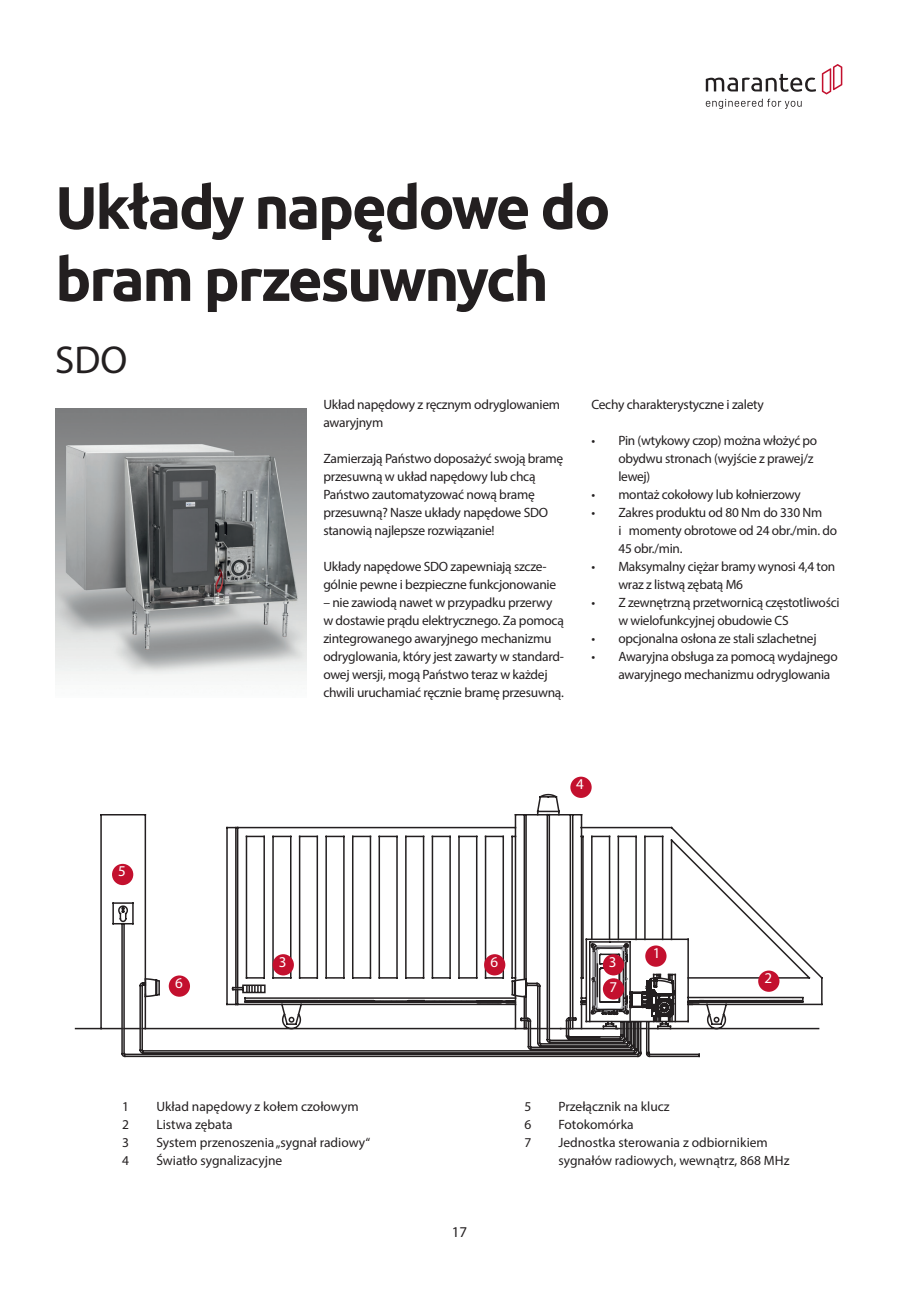
<style>
.page{position:relative;width:919px;height:1289px;background:#fff}
.page>*{position:absolute;margin:0;border:0;box-sizing:border-box;transform-origin:0 0}
.t1{font:700 60px/72px "Ubuntu";letter-spacing:-.04em;color:#231f20}
.t2{font:39px "Myriad Pro";color:#231f20}
.t3{font:15px "Myriad Pro";color:#fff}
.t4{font:15px "Myriad Pro";color:#231f20}
.t5{font:13.5px/18px "Myriad Pro";letter-spacing:-.02em;color:#231f20}
.t6{font:13.5px/18px "Myriad Pro";color:#231f20}
</style>
<div class="page">
<svg style="left:705px;top:64px;width:137px;height:45px"></svg>
<svg style="left:74px;top:814px;width:749px;height:216px"></svg>
<svg style="left:112px;top:793px;width:692px;height:265px"></svg>
<svg style="left:588px;top:940px;width:88px;height:82px"></svg>
<div style="left:645px;top:945px;width:21px;height:21px;background:#c3102e;border-radius:50%"></div>
<div style="left:758px;top:970px;width:21px;height:21px;background:#c3102e;border-radius:50%"></div>
<div style="left:603px;top:954px;width:21px;height:21px;background:#c3102e;border-radius:50%"></div>
<div style="left:272px;top:954px;width:22px;height:21px;background:#c3102e;border-radius:50%"></div>
<div style="left:570px;top:776px;width:21px;height:22px;background:#c3102e;border-radius:50%"></div>
<div style="left:112px;top:863px;width:21px;height:22px;background:#c3102e;border-radius:50%"></div>
<div style="left:603px;top:978px;width:21px;height:21px;background:#c3102e;border-radius:50%"></div>
<div style="left:484px;top:954px;width:21px;height:21px;background:#c3102e;border-radius:50%"></div>
<img style="left:55px;top:409px;width:251px;height:268px">
<h1 class="t1" style="left:55px;top:171px;width:556px">Układy napędowe do bram przesuwnych</h1>
<h2 class="t2" style="left:55px;top:336px;width:74px">SDO</h2>
<p class="t3" style="left:118px;top:861px;width:9px">5</p>
<p class="t5" style="left:323px;top:395px;width:238px">Układ napędowy z ręcznym odryglowaniem awaryjnym</p>
<p class="t5" style="left:323px;top:449px;width:241px">Zamierzają Państwo doposażyć swoją bramę przesuwną w układ napędowy lub chcą Państwo zautomatyzować nową bramę przesuwną? Nasze układy napędowe SDO stanowią najlepsze rozwiązanie!</p>
<p class="t5" style="left:323px;top:557px;width:234px">Układy napędowe SDO zapewniają szcze&shy;gólnie pewne i bezpieczne funkcjonowanie</p>
<p class="t5" style="left:323px;top:593px;width:242px">– nie zawiodą nawet w przypadku przerwy w dostawie prądu elektrycznego. Za pomocą zintegrowanego awaryjnego mechanizmu odryglowania, który jest zawarty w standard&shy;owej wersji, mogą Państwo teraz w każdej chwili uruchamiać ręcznie bramę przesuwną.</p>
<p class="t5" style="left:591px;top:395px;width:174px">Cechy charakterystyczne i zalety</p>
<p class="t5" style="left:618px;top:431px;width:200px;text-indent:-27px">• Pin (wtykowy czop) można włożyć po obydwu stronach (wyjście z prawej/z lewej)</p>
<p class="t5" style="left:591px;top:485px;width:211px">• montaż cokołowy lub kołnierzowy</p>
<p class="t5" style="left:618px;top:503px;width:220px;text-indent:-27px">• Zakres produktu od 80 Nm do 330 Nm<br>i momenty obrotowe od 24 obr./min. do<br>45 obr./min.</p>
<p class="t5" style="left:618px;top:557px;width:218px;text-indent:-27px">• Maksymalny ciężar bramy wynosi 4,4 ton wraz z listwą zębatą M6</p>
<p class="t5" style="left:618px;top:593px;width:223px;text-indent:-27px">• Z zewnętrzną przetwornicą częstotliwości w wielofunkcyjnej obudowie CS</p>
<p class="t5" style="left:591px;top:629px;width:227px">• opcjonalna osłona ze stali szlachetnej</p>
<p class="t5" style="left:618px;top:647px;width:221px;text-indent:-27px">• Awaryjna obsługa za pomocą wydajnego awaryjnego mechanizmu odryglowania</p>
<p class="t3" style="left:576px;top:774px;width:9px">4</p>
<p class="t3" style="left:279px;top:952px;width:9px">3</p>
<p class="t3" style="left:608px;top:952px;width:9px">3</p>
<p class="t3" style="left:490px;top:952px;width:9px">6</p>
<p class="t3" style="left:175px;top:973px;width:9px">6</p>
<p class="t3" style="left:609px;top:977px;width:9px">7</p>
<p class="t3" style="left:652px;top:944px;width:9px">1</p>
<p class="t3" style="left:764px;top:968px;width:9px">2</p>
<p class="t6" style="left:156px;top:1097px;width:215px">Układ napędowy z kołem czołowym<br>Listwa zębata<br>System przenoszenia „sygnał radiowy“<br>Światło sygnalizacyjne</p>
<p class="t6" style="left:558px;top:1097px;width:232px">Przełącznik na klucz<br>Fotokomórka<br>Jednostka sterowania z odbiornikiem sygnałów radiowych, wewnątrz, 868 MHz</p>
<p class="t5" style="left:122px;top:1097px;width:8px;text-align:justify">1<br>2<br>3<br>4</p>
<p class="t5" style="left:524px;top:1097px;width:8px;text-align:justify">5<br>6<br>7</p>
<p class="t4" style="left:452px;top:1222px;width:17px">17</p>
</div>
